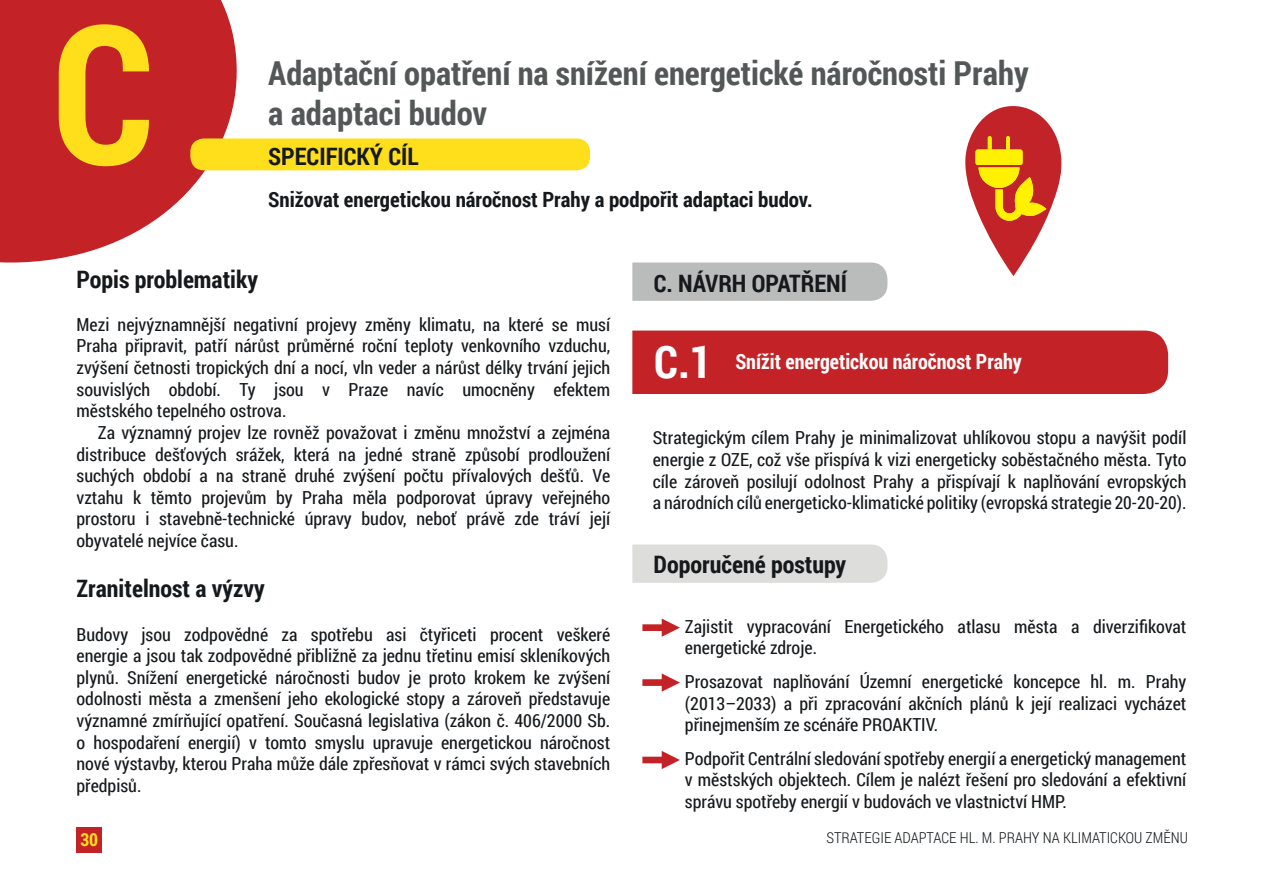
<style>
.page{position:relative;width:1263px;height:893px;background:#fff}
.page>*{position:absolute;margin:0;border:0;box-sizing:border-box;transform-origin:0 0}
.t1{font:700 193.95px "Roboto Condensed";color:#ffdf1b}
.t2{font:700 33px/39.6px "Roboto Condensed";color:#545758}
.t3{font:700 24px "Roboto Condensed";color:#15191c}
.t4{font:700 21px "Roboto Condensed";color:#15191c}
.t5{font:700 21px "Roboto Condensed";color:#fff;scale:.96 1}
.t6{font:18px/21.6px "Roboto Condensed";color:#15191c;text-align:justify}
.t7{font:700 18px "Roboto Condensed";color:#ffdf1b}
.t8{font:300 15px "Roboto Condensed";color:#15191c}
.s1{font-size:45px}
</style>
<div class="page">
<svg style="left:0;top:0;width:253px;height:263px;fill:#c32327"></svg>
<div style="left:77px;top:827px;width:25px;height:26px;background:#c32327"></div>
<div style="left:190px;top:138px;width:400px;height:32px;background:#ffdf1b;border-radius:14px"></div>
<div style="left:632px;top:263px;width:255px;height:38px;background:#babcbc"></div>
<div style="left:632px;top:331px;width:536px;height:63px;background:#c32327"></div>
<div style="left:632px;top:544px;width:255px;height:39px;background:#dddddb"></div>
<svg style="left:642px;top:618px;width:38px;height:19px"></svg>
<svg style="left:642px;top:673px;width:38px;height:19px"></svg>
<svg style="left:642px;top:751px;width:38px;height:18px"></svg>
<svg style="left:965px;top:106px;width:97px;height:170px"></svg>
<h1 class="t1" style="left:52px;top:-41px;width:104px">C</h1>
<h2 class="t2" style="left:268px;top:52px;width:762px">Adaptační opatření na snížení energetické náročnosti Prahy a adaptaci budov</h2>
<h3 class="t3" style="left:268px;top:140px;width:152px">SPECIFICKÝ CÍL</h3>
<p class="t4" style="left:268px;top:184px;width:546px">Snižovat energetickou náročnost Prahy a podpořit adaptaci budov.</p>
<h3 class="t3" style="left:77px;top:262px;width:183px">Popis problematiky</h3>
<p class="t6" style="left:77px;top:313px;width:535px">Mezi nejvýznamnější negativní projevy změny klimatu, na které se musí Praha připravit, patří nárůst průměrné roční teploty venkovního vzduchu, zvýšení četnosti tropických dní a nocí, vln veder a nárůst délky trvání jejich souvislých období. Ty jsou v Praze navíc umocněny efektem městského tepelného ostrova.</p>
<p class="t6" style="left:77px;top:421px;width:535px;text-indent:21px">Za významný projev lze rovněž považovat i změnu množství a zejména distribuce dešťových srážek, která na jedné straně způsobí prodloužení suchých období a na straně druhé zvýšení počtu přívalových dešťů. Ve vztahu k těmto projevům by Praha měla podporovat úpravy veřejného prostoru i stavebně-technické úpravy budov, neboť právě zde tráví její obyvatelé nejvíce času.</p>
<h3 class="t3" style="left:77px;top:572px;width:190px">Zranitelnost a výzvy</h3>
<p class="t6" style="left:77px;top:623px;width:535px">Budovy jsou zodpovědné za spotřebu asi čtyřiceti procent veškeré energie a jsou tak zodpovědné přibližně za jednu třetinu emisí skleníkových plynů. Snížení energetické náročnosti budov je proto krokem ke zvýšení odolnosti města a zmenšení jeho ekologické stopy a zároveň představuje významné zmírňující opatření. Současná legislativa (zákon č. 406/2000 Sb. o hospodaření energií) v tomto smyslu upravuje energetickou náročnost nové výstavby, kterou Praha může dále zpřesňovat v rámci svých stavebních předpisů.</p>
<h3 class="t3" style="left:654px;top:267px;width:195px">C. NÁVRH OPATŘENÍ</h3>
<p class="t5" style="left:654px;top:347px;width:384px"><span class="s1">C.1</span> Snížit energetickou náročnost Prahy</p>
<p class="t6" style="left:653px;top:427px;width:535px">Strategickým cílem Prahy je minimalizovat uhlíkovou stopu a navýšit podíl energie z OZE, což vše přispívá k vizi energeticky soběstačného města. Tyto cíle zároveň posilují odolnost Prahy a přispívají k naplňování evropských a národních cílů energeticko-klimatické politiky (evropská strategie 20-20-20).</p>
<h3 class="t3" style="left:654px;top:547px;width:194px">Doporučené postupy</h3>
<p class="t6" style="left:685px;top:615px;width:503px">Zajistit vypracování Energetického atlasu města a diverzifikovat energetické zdroje.</p>
<p class="t6" style="left:685px;top:670px;width:503px">Prosazovat naplňování Územní energetické koncepce hl. m. Prahy (2013–2033) a při zpracování akčních plánů k její realizaci vycházet přinejmenším ze scénáře PROAKTIV.</p>
<p class="t6" style="left:685px;top:747px;width:503px">Podpořit Centrální sledování spotřeby energií a energetický management v městských objektech. Cílem je nalézt řešení pro sledování a efektivní správu spotřeby energií v budovách ve vlastnictví HMP.</p>
<p class="t7" style="left:80px;top:827px;width:19px">30</p>
<p class="t8" style="left:826px;top:827px;width:363px">STRATEGIE ADAPTACE HL. M. PRAHY NA KLIMATICKOU ZMĚNU</p>
</div>
